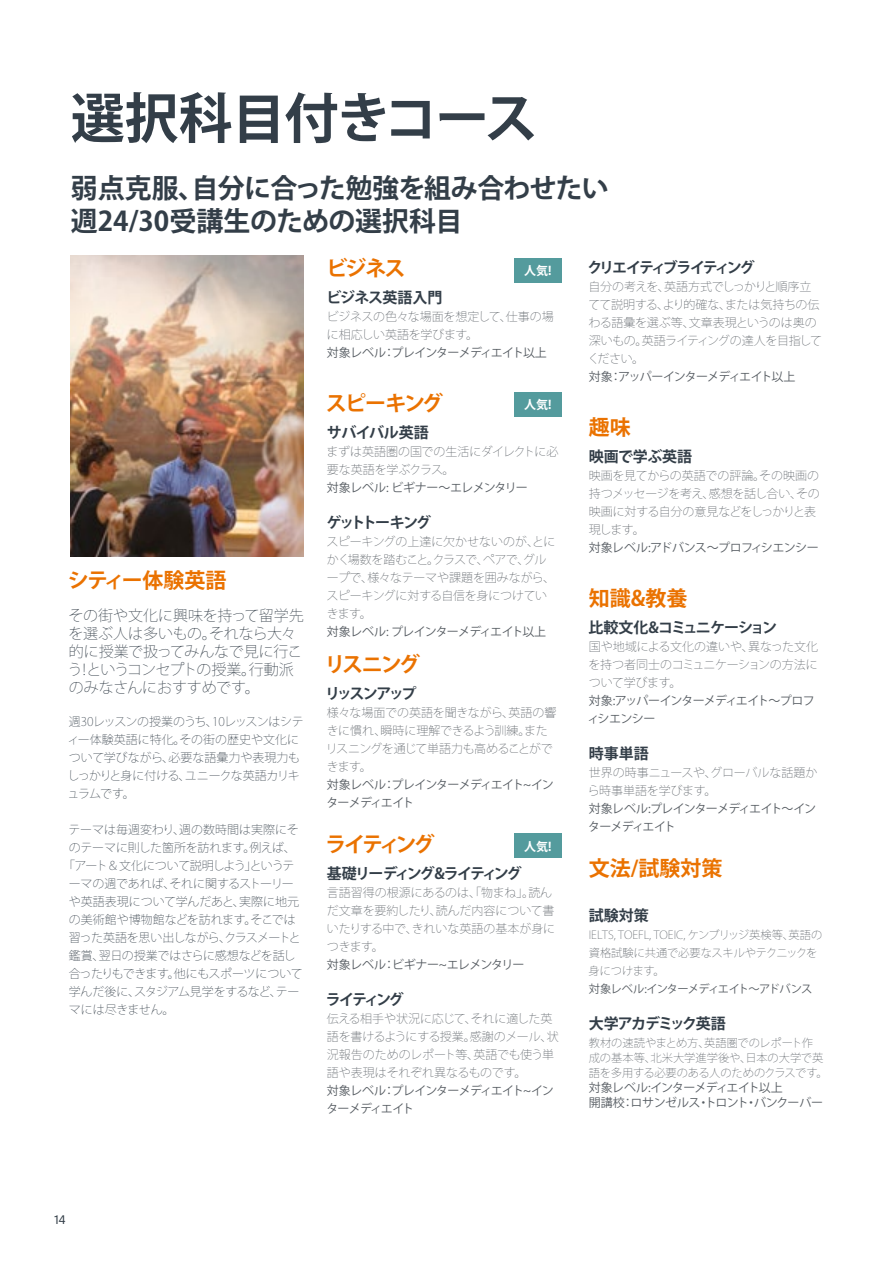
<style>
.page{position:relative;width:893px;height:1263px;background:#fff}
.page>*{position:absolute;margin:0;border:0;box-sizing:border-box;transform-origin:0 0}
.t1{font:700 54px "Koz Go Pr 6 N";letter-spacing:-.03em;color:#333e48}
.t2{font:700 27px/33px "Koz Go Pr 6 N";letter-spacing:-.02em;color:#333e48}
.t3{font:700 21px "Koz Go Pr 6 N";letter-spacing:-.07em;color:#ea7200}
.t4{font:700 21px "Koz Go Pr 6 N";letter-spacing:-.01em;color:#ea7200}
.t5{font:200 15px/18px "Koz Go Pr 6 N";letter-spacing:-.01em;color:#333e48}
.t6{font:700 15px "Koz Go Pr 6 N";letter-spacing:-.14em;color:#333e48}
.t7{font:700 15px "Koz Go Pr 6 N";letter-spacing:-.1em;color:#333e48}
.t8{font:700 15px "Koz Go Pr 6 N";letter-spacing:-.07em;color:#333e48}
.t9{font:700 15px "Koz Go Pr 6 N";letter-spacing:-.04em;color:#333e48}
.t10{font:700 15px "Koz Go Pr 6 N";letter-spacing:-.12em;color:#333e48}
.t11{font:700 15px "Koz Go Pr 6 N";letter-spacing:-.02em;color:#333e48}
.t12{font:700 15px "Koz Go Pr 6 N";letter-spacing:-.165em;color:#333e48}
.t13{font:700 15px "Koz Go Pr 6 N";letter-spacing:-.015em;color:#333e48}
.t14{font:200 12px/18px "Koz Go Pr 6 N";letter-spacing:-.02em;color:#565c62}
.t15{font:12px/18px "Koz Go Pr 6 N";letter-spacing:-.07em;color:#565c62}
.t16{font:200 12px/18px "Koz Go Pr 6 N";letter-spacing:-.02em;color:#333e48}
.t17{font:200 12px "Koz Go Pr 6 N";color:#333e48}
.t18{font:12px "Koz Go Pr 6 N";letter-spacing:-.04em;color:#565c62}
.t19{font:200 12px/18px "Koz Go Pr 6 N";color:#565c62}
.t20{font:200 12px "Koz Go Pr 6 N";letter-spacing:-.06em;color:#333e48}
.t21{font:200 12px "Koz Go Pr 6 N";letter-spacing:-.05em;color:#333e48}
.t22{font:200 12px "Koz Go Pr 6 N";letter-spacing:-.04em;color:#333e48}
.t23{font:700 12px "Koz Go Pr 6 N";color:#fff}
.t24{font:12px "Adelle Sans";color:#333e48}
.t25{font:200 11.25px/18px "Koz Go Pr 6 N";color:#565c62}
.t26{font:11.25px "Koz Go Pr 6 N";letter-spacing:-.07em;color:#565c62}
</style>
<div class="page">
<div style="left:514px;top:392px;width:48px;height:25px;background:#549b9d"></div>
<div style="left:514px;top:833px;width:48px;height:25px;background:#549b9d"></div>
<div style="left:514px;top:258px;width:48px;height:25px;background:#549b9d"></div>
<img style="left:71px;top:255px;width:233px;height:302px">
<h1 class="t1" style="left:71px;top:88px;width:469px">選択科目付きコース</h1>
<h2 class="t2" style="left:71px;top:172px;width:539px">弱点克服、自分に合った勉強を組み合わせたい週24/30受講生のための選択科目</h2>
<h3 class="t4" style="left:68px;top:568px;width:160px">シティー体験英語</h3>
<p class="t5" style="left:67px;top:607px;width:238px">その街や文化に興味を持って留学先を選ぶ人は多いもの。それなら大々的に授業で扱ってみんなで見に行こう！というコンセプトの授業。行動派のみなさんにおすすめです。</p>
<p class="t16" style="left:68px;top:713px;width:238px">週30レッスンの授業のうち、10レッスンはシティー体験英語に特化。その街の歴史や文化について学びながら、必要な語彙力や表現力もしっかりと身に付ける、ユニークな英語カリキュラムです。</p>
<p class="t17" style="left:69px;top:823px;width:232px">テーマは毎週変わり、週の数時間は実際にそ</p>
<p class="t16" style="left:69px;top:839px;width:229px">のテーマに則した箇所を訪れます。例えば、</p>
<p class="t20" style="left:63px;top:859px;width:233px">「アート＆文化について説明しよう」というテ</p>
<p class="t16" style="left:69px;top:875px;width:227px">ーマの週であれば、それに関するストーリー</p>
<p class="t17" style="left:69px;top:895px;width:232px">や英語表現について学んだあと、実際に地元</p>
<p class="t17" style="left:69px;top:913px;width:229px">の美術館や博物館などを訪れます。そこでは</p>
<p class="t21" style="left:69px;top:931px;width:234px">習った英語を思い出しながら、クラスメートと</p>
<p class="t16" style="left:69px;top:947px;width:228px">鑑賞、翌日の授業ではさらに感想などを話し</p>
<p class="t22" style="left:69px;top:967px;width:235px">合ったりもできます。他にもスポーツについて</p>
<p class="t16" style="left:69px;top:983px;width:232px">学んだ後に、スタジアム見学をするなど、テー</p>
<p class="t16" style="left:69px;top:1001px;width:107px">マには尽きません。</p>
<h3 class="t3" style="left:326px;top:256px;width:81px">ビジネス</h3>
<p class="t9" style="left:326px;top:289px;width:117px">ビジネス英語入門</p>
<p class="t14" style="left:327px;top:308px;width:229px">ビジネスの色々な場面を想定して、仕事の場に相応しい英語を学びます。</p>
<p class="t15" style="left:327px;top:344px;width:221px">対象レベル：プレインターメディエイト以上</p>
<h3 class="t3" style="left:326px;top:391px;width:119px">スピーキング</h3>
<p class="t11" style="left:327px;top:424px;width:104px">サバイバル英語</p>
<p class="t14" style="left:326px;top:443px;width:233px">まずは英語圏の国での生活にダイレクトに必要な英語を学ぶクラス。</p>
<p class="t18" style="left:327px;top:481px;width:202px">対象レベル: ビギナー～エレメンタリー</p>
<p class="t10" style="left:326px;top:514px;width:106px">ゲットトーキング</p>
<p class="t14" style="left:326px;top:533px;width:230px">スピーキングの上達に欠かせないのが、とにかく場数を踏むこと。クラスで、ペアで、グループで、様々なテーマや課題を囲みながら、スピーキングに対する自信を身につけていきます。</p>
<p class="t15" style="left:327px;top:623px;width:221px">対象レベル: プレインターメディエイト以上</p>
<h3 class="t3" style="left:325px;top:652px;width:97px">リスニング</h3>
<p class="t12" style="left:325px;top:685px;width:93px">リッスンアップ</p>
<p class="t14" style="left:326px;top:704px;width:232px">様々な場面での英語を聞きながら、英語の響きに慣れ、瞬時に理解できるよう訓練。またリスニングを通じて単語力も高めることができます。</p>
<p class="t15" style="left:326px;top:776px;width:229px">対象レベル：プレインターメディエイト~インターメディエイト</p>
<h3 class="t3" style="left:325px;top:832px;width:111px">ライティング</h3>
<p class="t6" style="left:327px;top:865px;width:196px">基礎リーディング&amp;ライティング</p>
<p class="t14" style="left:327px;top:884px;width:230px">言語習得の根源にあるのは、「物まね」。読んだ文章を要約したり、読んだ内容について書いたりする中で、きれいな英語の基本が身につきます。</p>
<p class="t18" style="left:327px;top:958px;width:199px">対象レベル：ビギナー~エレメンタリー</p>
<p class="t7" style="left:326px;top:991px;width:80px">ライティング</p>
<p class="t14" style="left:327px;top:1010px;width:233px">伝える相手や状況に応じて、それに適した英語を書けるようにする授業。感謝のメール、状況報告のためのレポート等、英語でも使う単語や表現はそれぞれ異なるものです。</p>
<p class="t15" style="left:326px;top:1082px;width:229px">対象レベル：プレインターメディエイト~インターメディエイト</p>
<p class="t23" style="left:524px;top:264px;width:29px">人気!</p>
<p class="t23" style="left:524px;top:398px;width:29px">人気!</p>
<p class="t23" style="left:524px;top:839px;width:29px">人気!</p>
<p class="t6" style="left:587px;top:259px;width:169px">クリエイティブライティング</p>
<p class="t14" style="left:588px;top:278px;width:236px">自分の考えを、英語方式でしっかりと順序立てて説明する、より的確な、または気持ちの伝わる語彙を選ぶ等、文章表現というのは奥の深いもの。英語ライティングの達人を目指してください。</p>
<p class="t15" style="left:589px;top:368px;width:208px">対象：アッパーインターメディエイト以上</p>
<h3 class="t3" style="left:589px;top:415px;width:43px">趣味</h3>
<p class="t13" style="left:589px;top:448px;width:105px">映画で学ぶ英語</p>
<p class="t14" style="left:589px;top:467px;width:233px">映画を見てからの英語での評論。その映画の持つメッセージを考え、感想を話し合い、その映画に対する自分の意見などをしっかりと表現します。</p>
<p class="t18" style="left:589px;top:541px;width:232px">対象レベル:アドバンス～プロフィシエンシー</p>
<h3 class="t3" style="left:589px;top:586px;width:100px">知識&amp;教養</h3>
<p class="t8" style="left:589px;top:619px;width:190px">比較文化&amp;コミュニケーション</p>
<p class="t14" style="left:588px;top:638px;width:231px;text-align:justify">国や地域による文化の違いや、異なった文化を持つ者同士のコミュニケーションの方法について学びます。</p>
<p class="t15" style="left:587px;top:692px;width:229px">対象:アッパーインターメディエイト～プロフィシエンシー</p>
<p class="t7" style="left:589px;top:745px;width:61px">時事単語</p>
<p class="t19" style="left:588px;top:764px;width:231px">世界の時事ニュースや、グローバルな話題から時事単語を学びます。</p>
<p class="t15" style="left:588px;top:800px;width:229px">対象レベル:プレインターメディエイト～インターメディエイト</p>
<h3 class="t3" style="left:589px;top:856px;width:135px">文法/試験対策</h3>
<p class="t7" style="left:589px;top:907px;width:61px">試験対策</p>
<p class="t25" style="left:589px;top:926px;width:235px">IELTS, TOEFL, TOEIC, ケンブリッジ英検等、英語の資格試験に共通で必要なスキルやテクニックを身につけます。</p>
<p class="t26" style="left:589px;top:983px;width:225px">対象レベル:インターメディエイト～アドバンス</p>
<p class="t7" style="left:589px;top:1015px;width:138px">大学アカデミック英語</p>
<p class="t25" style="left:589px;top:1036px;width:240px;line-height:15px">教材の速読やまとめ方、英語圏でのレポート作<br>成の基本等、北米大学進学後や、日本の大学で英語を多用する必要のある人のためのクラスです。</p>
<p class="t15" style="left:589px;top:1080px;width:236px;line-height:15px">対象レベル:インターメディエイト以上<br>開講校：ロサンゼルス・トロント・バンクーバー</p>
<p class="t24" style="left:54px;top:1211px;width:13px">14</p>
</div>
